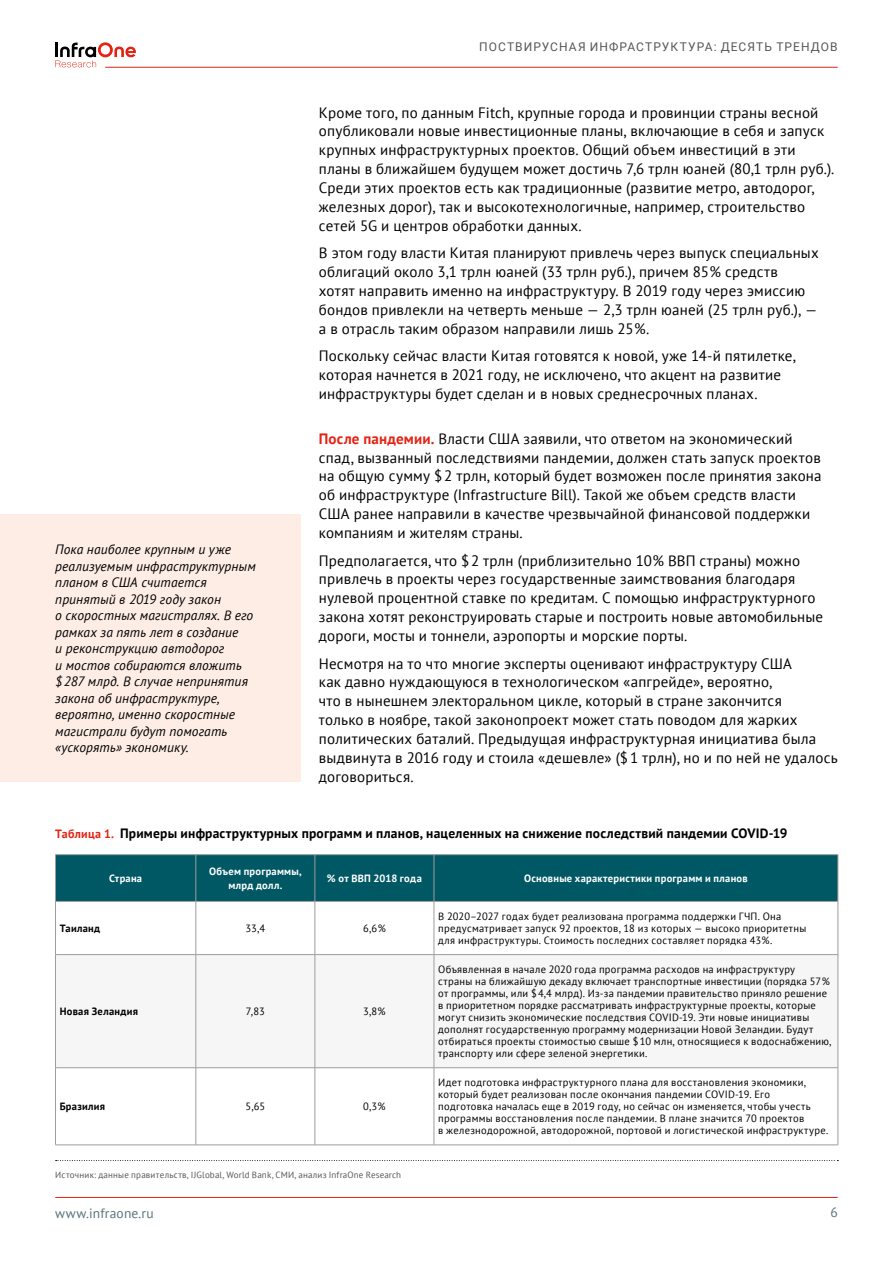
<style>
.page{position:relative;width:893px;height:1263px;background:#fff}
.page>*{position:absolute;margin:0;border:0;box-sizing:border-box;transform-origin:0 0}
.t1{font:15px/18.9px "PT Sans";letter-spacing:.015em;color:#000}
.t2{font:italic 13.5px/16.5px "PT Sans";letter-spacing:.005em;color:#000}
.t3{font:700 13.5px "PT Sans";letter-spacing:.015em;color:#000}
.t4{font:13.5px "PT Sans";letter-spacing:.015em;color:#58747c}
.t5{font:12px "Roboto";letter-spacing:.09em;color:#575756}
.t6{font:10.5px/12px "PT Sans";letter-spacing:.03em;color:#000}
.t7{font:700 10.5px/13.5px "PT Sans";letter-spacing:.025em;color:#fff;text-align:center}
.t8{font:700 10.5px "PT Sans";letter-spacing:.025em;color:#000}
.t9{font:9px "PT Sans";letter-spacing:.02em;color:#575756}
.s1{font-weight:700;color:#e42313}
.s2{font-size:12px;color:#e42313}
</style>
<div class="page">
<svg style="left:55px;top:42px;width:81px;height:25px"></svg>
<div style="left:0;top:514px;width:301px;height:268px;background:#feede5"></div>
<div style="left:56px;top:855px;width:782px;height:46px;background:#005864"></div>
<svg style="left:56px;top:902px;width:782px;height:242px"></svg>
<div style="left:56px;top:955px;width:782px;height:112px;background:#f6f6f6"></div>
<hr style="left:196px;top:902px;width:1px;height:52px;background:#9d9d9c">
<hr style="left:315px;top:902px;width:1px;height:52px;background:#9d9d9c">
<hr style="left:838px;top:902px;width:1px;height:52px;background:#9d9d9c">
<hr style="left:196px;top:954px;width:119px;height:1px;background:#9d9d9c">
<hr style="left:196px;top:955px;width:1px;height:112px;background:#9d9d9c">
<hr style="left:315px;top:954px;width:119px;height:1px;background:#9d9d9c">
<hr style="left:315px;top:955px;width:1px;height:112px;background:#9d9d9c">
<hr style="left:434px;top:954px;width:404px;height:1px;background:#9d9d9c">
<hr style="left:838px;top:955px;width:1px;height:112px;background:#9d9d9c">
<hr style="left:196px;top:1067px;width:119px;height:1px;background:#9d9d9c">
<hr style="left:196px;top:1068px;width:1px;height:77px;background:#9d9d9c">
<hr style="left:315px;top:1067px;width:119px;height:1px;background:#9d9d9c">
<hr style="left:315px;top:1068px;width:1px;height:77px;background:#9d9d9c">
<hr style="left:434px;top:1067px;width:404px;height:1px;background:#9d9d9c">
<hr style="left:838px;top:1068px;width:1px;height:77px;background:#9d9d9c">
<hr style="left:196px;top:1144px;width:119px;height:1px;background:#9d9d9c">
<hr style="left:315px;top:1144px;width:119px;height:1px;background:#9d9d9c">
<hr style="left:434px;top:1144px;width:404px;height:1px;background:#9d9d9c">
<hr style="left:55px;top:901px;width:141px;height:1px;background:#9d9d9c">
<hr style="left:196px;top:901px;width:119px;height:1px;background:#9d9d9c">
<hr style="left:315px;top:901px;width:119px;height:1px;background:#9d9d9c">
<hr style="left:434px;top:901px;width:404px;height:1px;background:#9d9d9c">
<hr style="left:56px;top:954px;width:140px;height:1px;background:#9d9d9c">
<hr style="left:56px;top:1067px;width:140px;height:1px;background:#9d9d9c">
<hr style="left:55px;top:1144px;width:141px;height:1px;background:#9d9d9c">
<hr style="left:55px;top:902px;width:1px;height:52px;background:#9d9d9c">
<hr style="left:55px;top:954px;width:1px;height:114px;background:#9d9d9c">
<hr style="left:55px;top:1068px;width:1px;height:77px;background:#9d9d9c">
<hr style="left:434px;top:902px;width:1px;height:52px;background:#9d9d9c">
<hr style="left:434px;top:955px;width:1px;height:112px;background:#9d9d9c">
<hr style="left:434px;top:1068px;width:1px;height:77px;background:#9d9d9c">
<hr style="left:55px;top:854px;width:141px;height:1px;background:#9d9d9c">
<hr style="left:55px;top:855px;width:1px;height:46px;background:#9d9d9c">
<hr style="left:434px;top:854px;width:404px;height:1px;background:#9d9d9c">
<hr style="left:434px;top:855px;width:1px;height:46px;background:#9d9d9c">
<hr style="left:196px;top:854px;width:119px;height:1px;background:#9d9d9c">
<hr style="left:196px;top:855px;width:1px;height:46px;background:#9d9d9c">
<hr style="left:315px;top:854px;width:119px;height:1px;background:#9d9d9c">
<hr style="left:315px;top:855px;width:1px;height:46px;background:#9d9d9c">
<hr style="left:838px;top:855px;width:1px;height:46px;background:#9d9d9c">
<svg style="left:56px;top:1160px;width:782px;height:1px"></svg>
<hr style="left:55px;top:1197px;width:783px;height:1px;background:#e42313">
<hr style="left:105px;top:67px;width:733px;height:1px;background:#e42313">
<p class="t2" style="left:55px;top:541px;width:202px">Пока наиболее крупным и уже реализуемым инфраструктурным планом в США считается принятый в 2019 году закон<br>о скоростных магистралях. В его рамках за пять лет в создание<br>и реконструкцию автодорог<br>и мостов собираются вложить $287 млрд. В случае непринятия закона об инфраструктуре, вероятно, именно скоростные магистрали будут помогать «ускорять» экономику.</p>
<p class="t5" style="left:479px;top:39px;width:360px">ПОСТВИРУСНАЯ ИНФРАСТРУКТУРА: ДЕСЯТЬ ТРЕНДОВ</p>
<p class="t1" style="left:319px;top:102px;width:517px">Кроме того, по данным Fitch, крупные города и провинции страны весной опубликовали новые инвестиционные планы, включающие в себя и запуск крупных инфраструктурных проектов. Общий объем инвестиций в эти планы в ближайшем будущем может достичь 7,6 трлн юаней (80,1 трлн руб.).<br>Среди этих проектов есть как традиционные (развитие метро, автодорог, железных дорог), так и высокотехнологичные, например, строительство сетей 5G и центров обработки данных.</p>
<p class="t1" style="left:319px;top:243px;width:501px">В этом году власти Китая планируют привлечь через выпуск специальных облигаций около 3,1 трлн юаней (33 трлн руб.), причем 85% средств<br>хотят направить именно на инфраструктуру. В 2019 году через эмиссию бондов привлекли на четверть меньше — 2,3 трлн юаней (25 трлн руб.), — а в отрасль таким образом направили лишь 25%.</p>
<p class="t1" style="left:319px;top:346px;width:478px">Поскольку сейчас власти Китая готовятся к новой, уже 14‑й пятилетке, которая начнется в 2021 году, не исключено, что акцент на развитие инфраструктуры будет сделан и в новых среднесрочных планах.</p>
<p class="t1" style="left:319px;top:429px;width:504px"><span class="s1">После пандемии.</span> Власти США заявили, что ответом на экономический спад, вызванный последствиями пандемии, должен стать запуск проектов на общую сумму $2 трлн, который будет возможен после принятия закона об инфраструктуре (Infrastructure Bill). Такой же объем средств власти США ранее направили в качестве чрезвычайной финансовой поддержки компаниям и жителям страны.</p>
<p class="t1" style="left:319px;top:550px;width:506px">Предполагается, что $2 трлн (приблизительно 10% ВВП страны) можно привлечь в проекты через государственные заимствования благодаря нулевой процентной ставке по кредитам. С помощью инфраструктурного закона хотят реконструировать старые и построить новые автомобильные дороги, мосты и тоннели, аэропорты и морские порты.</p>
<p class="t1" style="left:319px;top:653px;width:520px">Несмотря на то что многие эксперты оценивают инфраструктуру США<br>как давно нуждающуюся в технологическом «апгрейде», вероятно,<br>что в нынешнем электоральном цикле, который в стране закончится<br>только в ноябре, такой законопроект может стать поводом для жарких политических баталий. Предыдущая инфраструктурная инициатива была выдвинута в 2016 году и стоила «дешевле» ($1 трлн), но и по ней не удалось договориться.</p>
<p class="t3" style="left:55px;top:824px;width:734px"><span class="s2">Таблица 1.</span> Примеры инфраструктурных программ и планов, нацеленных на снижение последствий пандемии COVID-19</p>
<p class="t7" style="left:109px;top:871px;width:35px">Страна</p>
<p class="t7" style="left:209px;top:864px;width:94px">Объем программы, млрд долл.</p>
<p class="t7" style="left:327px;top:871px;width:96px">% от ВВП 2018 года</p>
<p class="t7" style="left:524px;top:871px;width:225px">Основные характеристики программ и планов</p>
<p class="t8" style="left:60px;top:921px;width:42px">Таиланд</p>
<p class="t6" style="left:246px;top:922px;width:21px">33,4</p>
<p class="t6" style="left:363px;top:922px;width:24px">6,6%</p>
<p class="t8" style="left:60px;top:1004px;width:80px">Новая Зеландия</p>
<p class="t6" style="left:246px;top:1005px;width:20px">7,83</p>
<p class="t6" style="left:363px;top:1005px;width:24px">3,8%</p>
<p class="t8" style="left:60px;top:1099px;width:47px">Бразилия</p>
<p class="t6" style="left:246px;top:1100px;width:21px">5,65</p>
<p class="t6" style="left:363px;top:1100px;width:24px">0,3%</p>
<p class="t6" style="left:438px;top:910px;width:370px">В 2020–2027 годах будет реализована программа поддержки ГЧП. Она предусматривает запуск 92 проектов, 18 из которых — высоко приоритетны для инфраструктуры. Стоимость последних составляет порядка 43%.</p>
<p class="t6" style="left:438px;top:963px;width:395px">Объявленная в начале 2020 года программа расходов на инфраструктуру страны на ближайшую декаду включает транспортные инвестиции (порядка 57% от программы, или $4,4 млрд). Из-за пандемии правительство приняло решение в приоритетном порядке рассматривать инфраструктурные проекты, которые могут снизить экономические последствия COVID-19. Эти новые инициативы дополнят государственную программу модернизации Новой Зеландии. Будут отбираться проекты стоимостью свыше $10 млн, относящиеся к водоснабжению, транспорту или сфере зеленой энергетики.</p>
<p class="t6" style="left:438px;top:1076px;width:392px">Идет подготовка инфраструктурного плана для восстановления экономики, который будет реализован после окончания пандемии COVID-19. Его<br>подготовка началась еще в 2019 году, но сейчас он изменяется, чтобы учесть программы восстановления после пандемии. В плане значится 70 проектов<br>в железнодорожной, автодорожной, портовой и логистической инфраструктуре.</p>
<p class="t9" style="left:55px;top:1169px;width:347px">Источник: данные правительств, IJGlobal, World Bank, СМИ, анализ InfraOne Research</p>
<p class="t4" style="left:55px;top:1204px;width:100px">www.infraone.ru</p>
<p class="t4" style="left:830px;top:1203px;width:9px">6</p>
</div>
